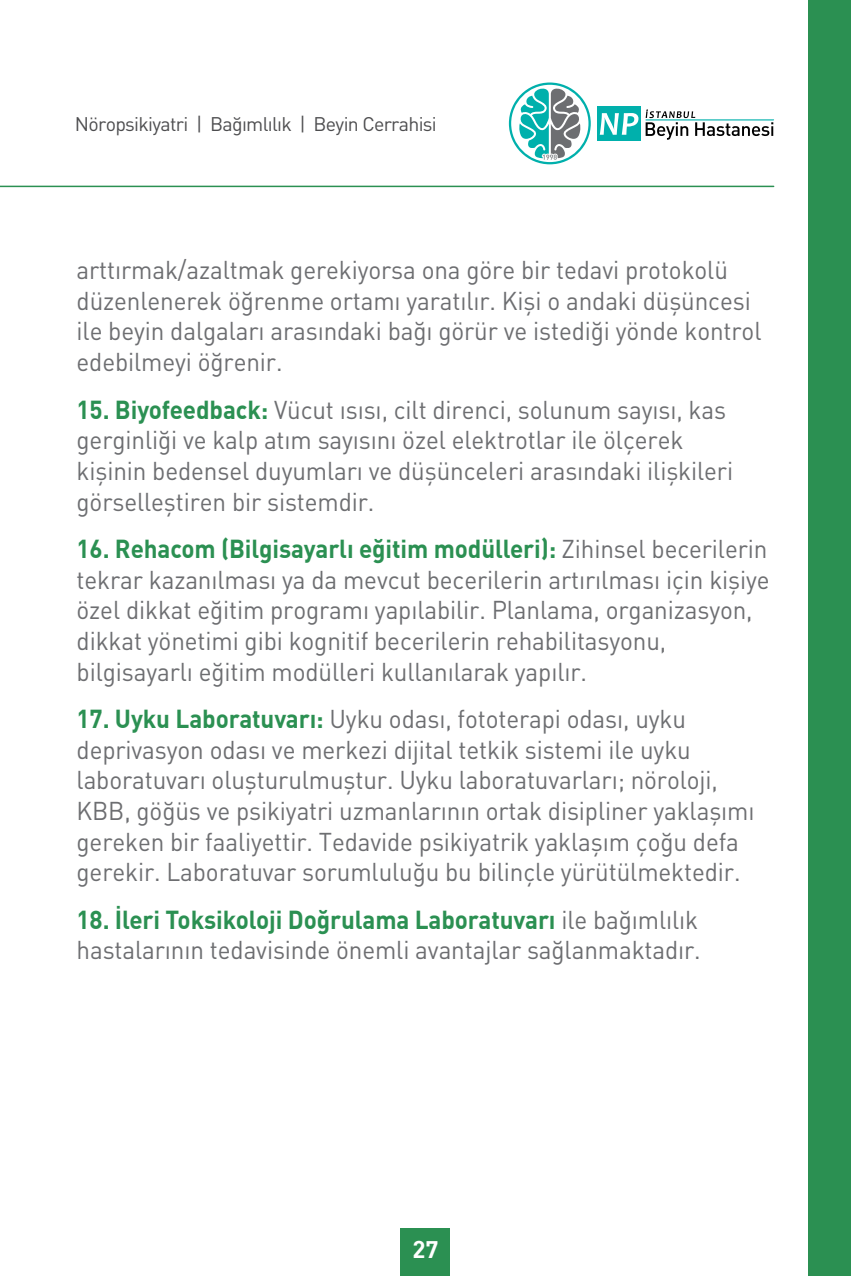
<style>
.page{position:relative;width:851px;height:1276px;background:#fff}
.page>*{position:absolute;margin:0;border:0;box-sizing:border-box;transform-origin:0 0}
.t1{font:25.5px/30.6px "DIN";letter-spacing:-.005em;color:#6d6e71;scale:.95 1}
.t2{font:700 25.5px "DIN Pro";letter-spacing:-.005em;color:#2b9052;scale:.95 1}
.t3{font:700 24px "DIN";color:#fff}
.t4{font:19.5px "DIN";letter-spacing:-.035em;color:#4d4d4f}
.s1{font-family:"DIN Pro";font-weight:700;color:#2b9052}
.s2{font-family:"DIN";font-weight:400;color:#6d6e71}
</style>
<div class="page">
<div style="left:596px;top:106px;width:44px;height:35px;background:#00b0ac"></div>
<svg style="left:599px;top:113px;width:39px;height:22px"></svg>
<hr style="left:645px;top:119px;width:129px;height:1px;background:#00b0ac">
<svg style="left:645px;top:109px;width:128px;height:31px"></svg>
<svg style="left:509px;top:82px;width:81px;height:82px"></svg>
<hr style="left:0;top:186px;width:773px;height:1px;background:#2b9052">
<div style="left:400px;top:1227px;width:50px;height:49px;background:#2b9052"></div>
<div style="left:808px;top:0;width:42px;height:1276px;background:#2b9052"></div>
<p class="t4" style="left:75px;top:112px;width:363px">Nöropsikiyatri | Bağımlılık | Beyin Cerrahisi</p>
<p class="t1" style="left:77px;top:254px;width:722px">arttırmak/azaltmak gerekiyorsa ona göre bir tedavi protokolü düzenlenerek öğrenme ortamı yaratılır. Kişi o andaki düşüncesi ile beyin dalgaları arasındaki bağı görür ve istediği yönde kontrol edebilmeyi öğrenir.</p>
<p class="t1" style="left:77px;top:394px;width:692px"><span class="s1">15. Biyofeedback:</span> Vücut ısısı, cilt direnci, solunum sayısı, kas gerginliği ve kalp atım sayısını özel elektrotlar ile ölçerek kişinin bedensel duyumları ve düşünceleri arasındaki ilişkileri görselleştiren bir sistemdir.</p>
<p class="t2" style="left:77px;top:532px;width:728px">16. Rehacom (Bilgisayarlı eğitim modülleri): <span class="s2">Zihinsel becerilerin</span></p>
<p class="t1" style="left:77px;top:564px;width:731px">tekrar kazanılması ya da mevcut becerilerin artırılması için kişiye özel dikkat eğitim programı yapılabilir. Planlama, organizasyon, dikkat yönetimi gibi kognitif becerilerin rehabilitasyonu, bilgisayarlı eğitim modülleri kullanılarak yapılır.</p>
<p class="t1" style="left:77px;top:703px;width:715px"><span class="s1">17. Uyku Laboratuvarı:</span> Uyku odası, fototerapi odası, uyku deprivasyon odası ve merkezi dijital tetkik sistemi ile uyku laboratuvarı oluşturulmuştur. Uyku laboratuvarları; nöroloji, KBB, göğüs ve psikiyatri uzmanlarının ortak disipliner yaklaşımı gereken bir faaliyettir. Tedavide psikiyatrik yaklaşım çoğu defa gerekir. Laboratuvar sorumluluğu bu bilinçle yürütülmektedir.</p>
<p class="t2" style="left:77px;top:902px;width:655px">18. İleri Toksikoloji Doğrulama Laboratuvarı <span class="s2">ile bağımlılık</span></p>
<p class="t1" style="left:77px;top:934px;width:658px">hastalarının tedavisinde önemli avantajlar sağlanmaktadır.</p>
<p class="t3" style="left:412px;top:1233px;width:28px">27</p>
</div>
